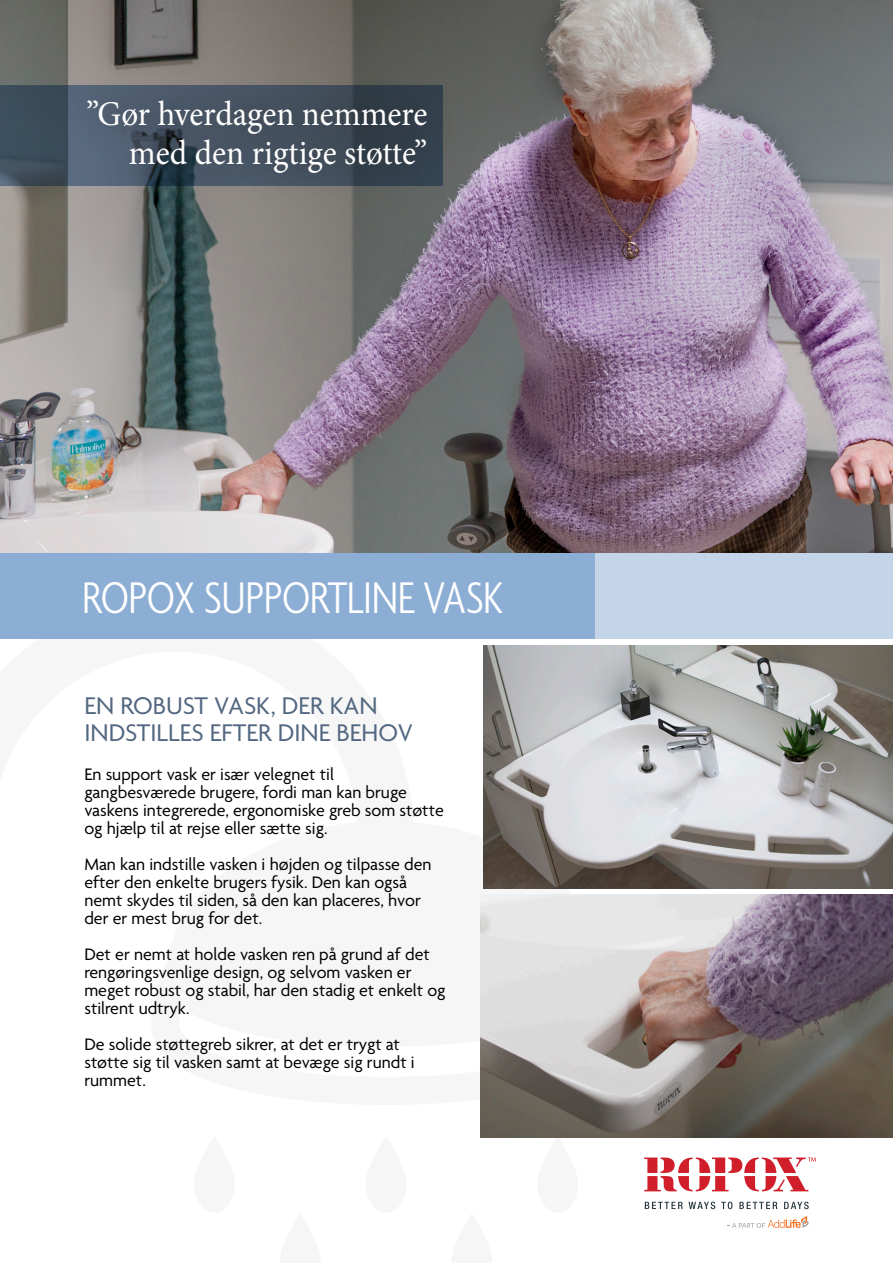
<style>
.page{position:relative;width:893px;height:1263px;background:#fff}
.page>*{position:absolute;margin:0;border:0;box-sizing:border-box;transform-origin:0 0}
.t1{font:300 condensed 48px "Agenda";letter-spacing:-.01em;color:#fff}
.t2{font:34.65px "Minion Pro";letter-spacing:-.005em;color:#fff;scale:.95 1}
.t3{font:26.1px/27px "Agenda";color:#526780}
.t4{font:18px/18px "Agenda";color:#000}
</style>
<div class="page">
<svg style="left:537px;top:1137px;width:41px;height:1px"></svg>
<img style="left:0;top:0;width:893px;height:554px">
<div style="left:0;top:554px;width:893px;height:85px;background:#8cadd4"></div>
<div style="left:595px;top:554px;width:298px;height:85px;background:#c5d5e9"></div>
<svg style="left:0;top:85px;width:60px;height:101px;background:#3c4d5b"></svg>
<div style="left:60px;top:71px;width:395px;height:130px;background:#231f20;opacity:.75"></div>
<img style="left:484px;top:645px;width:409px;height:243px">
<img style="left:481px;top:895px;width:412px;height:242px">
<svg style="left:645px;top:1202px;width:38px;height:7px"></svg>
<svg style="left:689px;top:1201px;width:26px;height:8px"></svg>
<svg style="left:721px;top:1201px;width:11px;height:8px"></svg>
<svg style="left:739px;top:1202px;width:38px;height:7px"></svg>
<svg style="left:784px;top:1201px;width:25px;height:8px"></svg>
<svg style="left:644px;top:1157px;width:172px;height:34px"></svg>
<svg style="left:727px;top:1216px;width:82px;height:12px"></svg>
<p class="t2" style="left:86px;top:90px;width:361px">”Gør hverdagen nemmere</p>
<p class="t2" style="left:129px;top:130px;width:316px">med den rigtige støtte”</p>
<p class="t1" style="left:82px;top:571px;width:423px">ROPOX SUPPORTLINE VASK</p>
<p class="t3" style="left:84px;top:694px;width:330px">EN ROBUST VASK, DER KAN<br>INDSTILLES EFTER DINE BEHOV</p>
<p class="t4" style="left:84px;top:766px;width:361px">En support vask er især velegnet til gangbesværede brugere, fordi man kan bruge vaskens integrerede, ergonomiske greb som støtte og hjælp til at rejse eller sætte sig.</p>
<p class="t4" style="left:84px;top:856px;width:349px">Man kan indstille vasken i højden og tilpasse den efter den enkelte brugers fysik. Den kan også nemt skydes til siden, så den kan placeres, hvor der er mest brug for det.</p>
<p class="t4" style="left:84px;top:946px;width:363px">Det er nemt at holde vasken ren på grund af det rengøringsvenlige design, og selvom vasken er meget robust og stabil, har den stadig et enkelt og stilrent udtryk.</p>
<p class="t4" style="left:84px;top:1036px;width:332px">De solide støttegreb sikrer, at det er trygt at støtte sig til vasken samt at bevæge sig rundt i rummet.</p>
</div>
